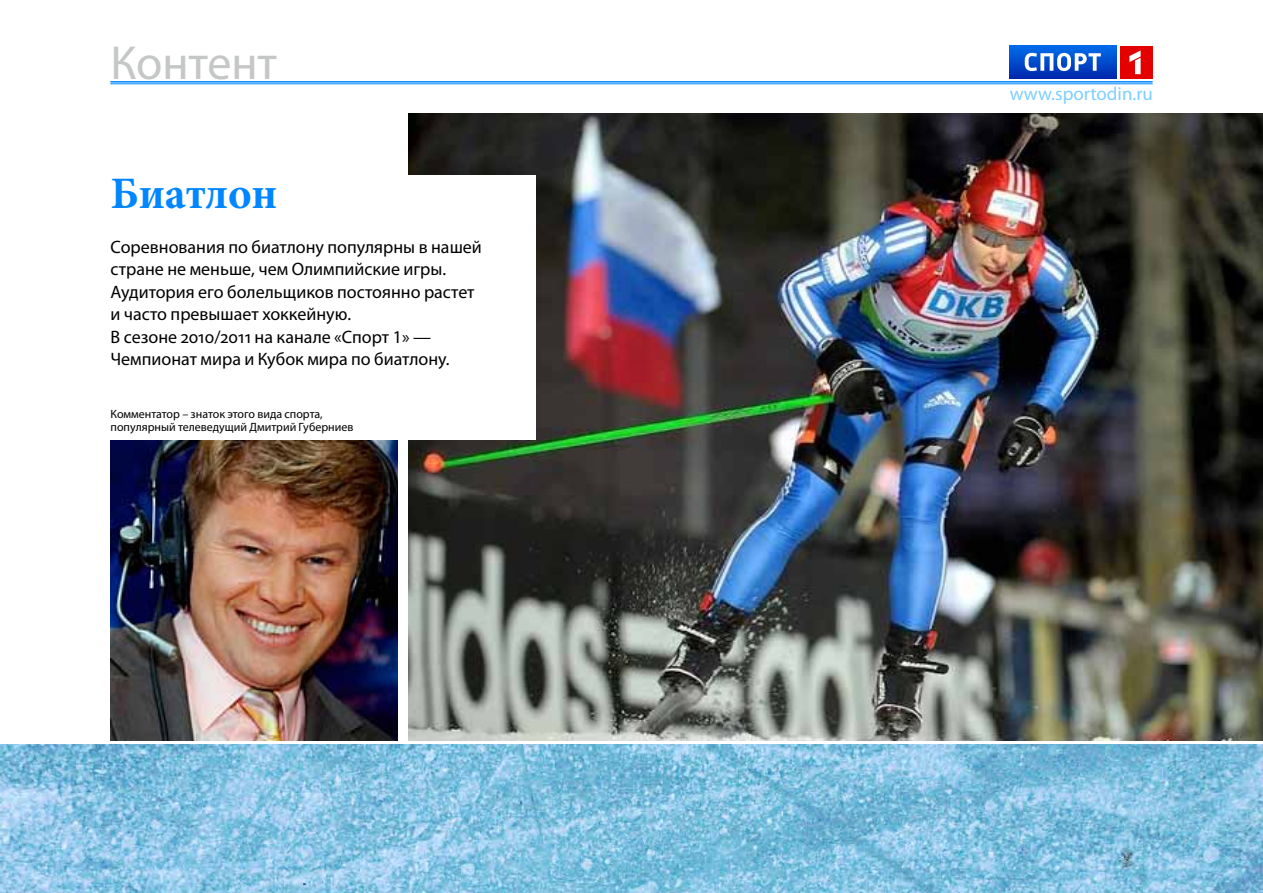
<style>
.page{position:relative;width:1263px;height:893px;background:#fff}
.page>*{position:absolute;margin:0;border:0;box-sizing:border-box;transform-origin:0 0}
.t1{font:48px "Myriad Pro";letter-spacing:-.005em;color:#c5c6c6}
.t2{font:700 45px "Minion Pro";letter-spacing:-.005em;color:#0086ff}
.t3{font:18.9px "Myriad Pro";color:#7dcfff}
.t4{font:18px/22.5px "Myriad Pro";color:#000}
.t5{font:12px/13.5px "Myriad Pro";color:#000}
</style>
<div class="page">
<div style="left:1009px;top:46px;width:108px;height:32px;background:linear-gradient(to bottom,#006cea,#002cb1)"></div>
<div style="left:1120px;top:46px;width:32px;height:32px;background:#e50000"></div>
<svg style="left:1129px;top:50px;width:11px;height:24px"></svg>
<svg style="left:1025px;top:53px;width:76px;height:18px"></svg>
<hr style="left:110px;top:84px;width:1042px;height:1px;background:#0086ff">
<hr style="left:110px;top:81px;width:1042px;height:2px;background:#0086ff">
<img style="left:0;top:745px;width:1263px;height:148px">
<img style="left:111px;top:440px;width:287px;height:300px">
<img style="left:408px;top:114px;width:855px;height:626px">
<div style="left:111px;top:175px;width:425px;height:264px;background:#fff"></div>
<h1 class="t1" style="left:110px;top:33px;width:168px">Контент</h1>
<h2 class="t2" style="left:111px;top:162px;width:168px">Биатлон</h2>
<p class="t4" style="left:111px;top:235px;width:373px">Соревнования по биатлону популярны в нашей стране не меньше, чем Олимпийские игры.<br>Аудитория его болельщиков постоянно растет и часто превышает хоккейную.<br>В сезоне 2010/2011 на канале «Спорт 1» — Чемпионат мира и Кубок мира по биатлону.</p>
<p class="t5" style="left:111px;top:407px;width:244px">Комментатор – знаток этого вида спорта, популярный телеведущий Дмитрий Губерниев</p>
<p class="t3" style="left:1010px;top:82px;width:145px">www.sportodin.ru</p>
</div>
